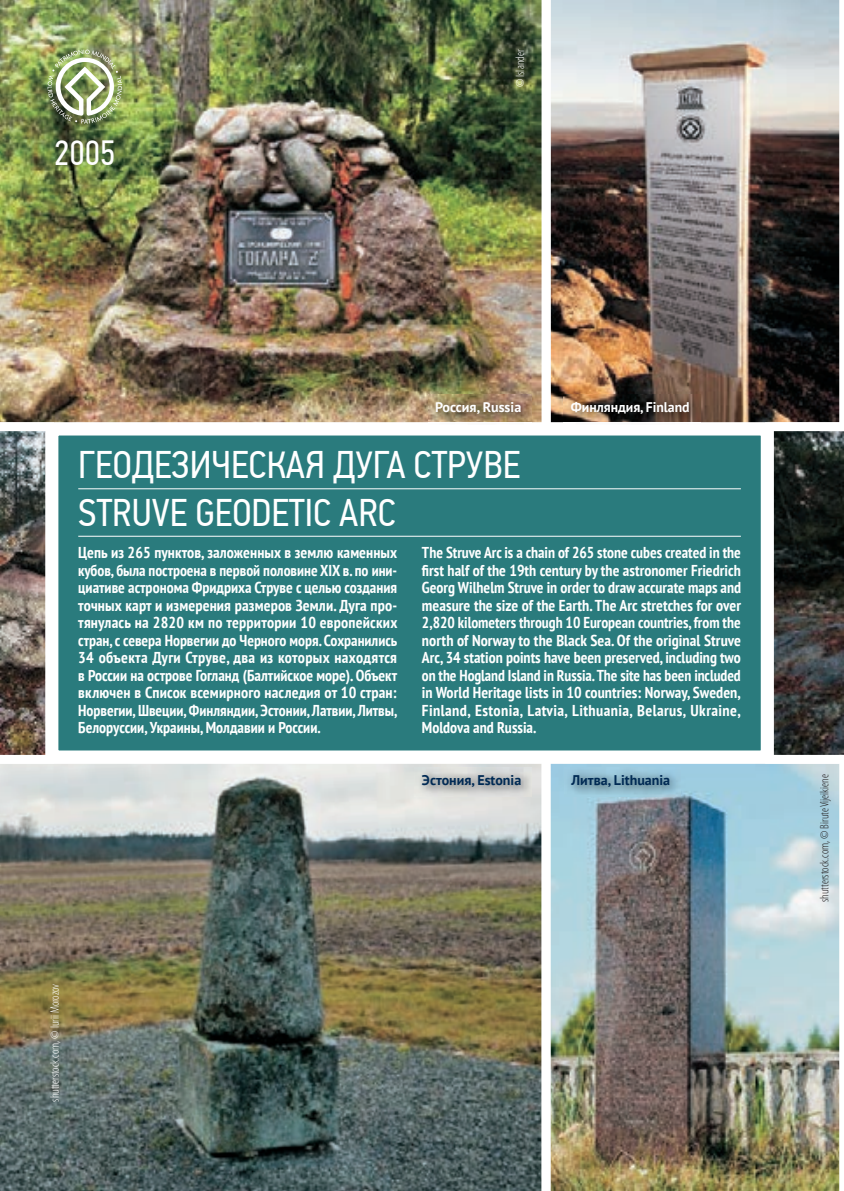
<style>
.page{position:relative;width:844px;height:1191px;background:#fff}
.page>*{position:absolute;margin:0;border:0;box-sizing:border-box;transform-origin:0 0}
.t1{font:38.5px/47.4px "PF Din Text Cond Pro";color:#fff}
.t2{font:35px "PF Din Text Cond Pro";color:#fff}
.t3{font:700 condensed 15.75px/17.5px "PT Sans";color:#fff;text-align:justify}
.t4{font:700 14px "PT Sans";letter-spacing:-.005em;color:#fff}
.t5{font:700 14px "PT Sans";color:#002a54}
.t6{font:300 condensed 12.25px "Myriad Pro";color:#fff}
.t7{font:300 condensed 12.25px "Myriad Pro";color:#231f20}
</style>
<div class="page">
<img style="left:550px;top:0;width:215px;height:423px">
<img style="left:0;top:764px;width:541px;height:427px">
<img style="left:541px;top:763px;width:224px;height:428px">
<img style="left:0;top:0;width:542px;height:423px">
<img style="left:0;top:422px;width:54px;height:333px">
<div style="left:60px;top:437px;width:699px;height:312px;background:#2a7b7d"></div>
<hr style="left:78px;top:488px;width:662px;height:1px;background:#fff">
<hr style="left:78px;top:536px;width:662px;height:1px;background:#fff">
<div style="left:50px;top:427px;width:719px;height:332px;border:9px solid #fff"></div>
<img style="left:765px;top:0;width:78px;height:1191px">
<img style="left:428px;top:395px;width:103px;height:28px">
<img style="left:414px;top:767px;width:117px;height:30px">
<img style="left:563px;top:394px;width:137px;height:29px">
<img style="left:564px;top:767px;width:116px;height:30px">
<img style="left:48px;top:50px;width:74px;height:74px">
<h2 class="t2" style="left:54px;top:132px;width:63px">2005</h2>
<p class="t6" style="left:513px;top:87px;width:39px;rotate:-90deg">© Islander</p>
<p class="t4" style="left:435px;top:398px;width:88px">Россия, Russia</p>
<p class="t4" style="left:570px;top:398px;width:120px">Финляндия, Finland</p>
<h1 class="t1" style="left:78px;top:441px;width:443px">ГЕОДЕЗИЧЕСКАЯ ДУГА СТРУВЕ<br>STRUVE GEODETIC ARC</h1>
<p class="t3" style="left:78px;top:544px;width:320px">Цепь из 265 пунктов, заложенных в землю каменных кубов, была построена в первой половине XIX в. по ини&shy;циативе астронома Фридриха Струве с целью создания точных карт и измерения размеров Земли. Дуга про&shy;тянулась на 2820 км по территории 10 европейских стран, с севера Норвегии до Черного моря. Сохранились 34 объекта Дуги Струве, два из которых находятся в России на острове Гогланд (Балтийское море). Объект включен в Список всемирного наследия от 10 стран:<br>Норвегии, Швеции, Финляндии, Эстонии, Латвии, Литвы, Белоруссии, Украины, Молдавии и России.</p>
<p class="t3" style="left:422px;top:544px;width:320px">The Struve Arc is a chain of 265 stone cubes created in the first half of the 19th century by the astronomer Friedrich Georg Wilhelm Struve in order to draw accurate maps and measure the size of the Earth. The Arc stretches for over 2,820 kilometers through 10 European countries, from the north of Norway to the Black Sea. Of the original Struve Arc, 34 station points have been preserved, including two on the Hogland Island in Russia. The site has been included in World Heritage lists in 10 countries: Norway, Sweden, Finland, Estonia, Latvia, Lithuania, Belarus, Ukraine, Moldova and Russia.</p>
<p class="t5" style="left:422px;top:770px;width:101px">Эстония, Estonia</p>
<p class="t5" style="left:571px;top:770px;width:100px">Литва, Lithuania</p>
<p class="t6" style="left:48px;top:1101px;width:119px;rotate:-90deg">shutterstock.com, © Iurii Morozov</p>
<p class="t7" style="left:817px;top:902px;width:129px;rotate:-90deg">shutterstock.com, © Birute Vijeikiene</p>
</div>
